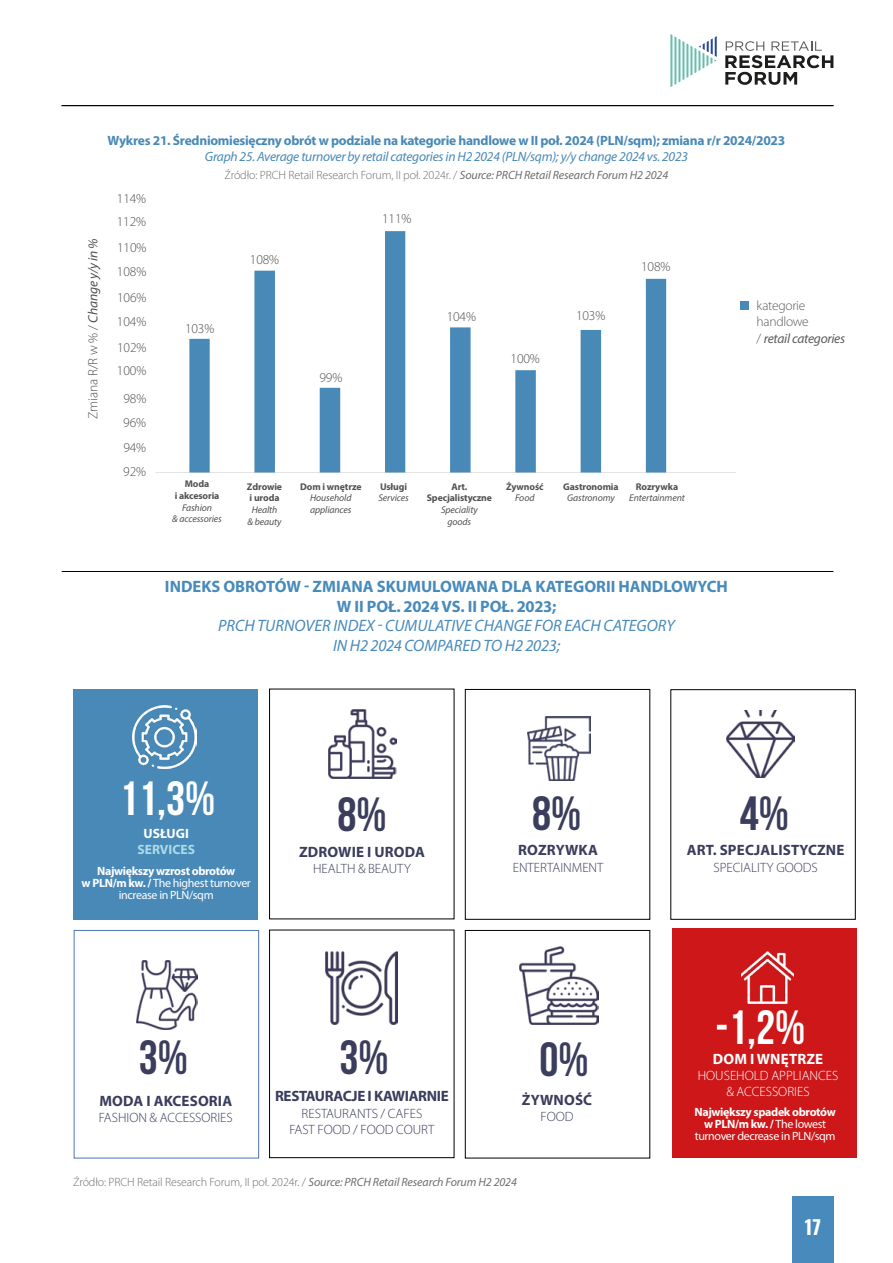
<style>
.page{position:relative;width:893px;height:1263px;background:#fff}
.page>*{position:absolute;margin:0;border:0;box-sizing:border-box;transform-origin:0 0}
.t1{font:700 48px "Bebas Neue";color:#3a3d5c}
.t2{font:700 48px "Bebas Neue";color:#fff}
.t3{font:700 19.5px "Oswald";color:#fff}
.t4{font:700 16.5px/19.8px "Myriad Pro";color:#478abb;text-align:center}
.t5{font:italic 16.5px/19.8px "Myriad Pro";color:#478abb;text-align:center}
.t6{font:700 15px "Myriad Pro";letter-spacing:.01em;color:#3a3d5c}
.t7{font:700 15px "Myriad Pro";letter-spacing:-.02em;color:#3a3d5c}
.t8{font:700 15px "Myriad Pro";letter-spacing:.01em;color:#fff}
.t9{font:300 13.5px/16.2px "Myriad Pro";color:#3a3d5c;text-align:center}
.t10{font:300 13.5px "Myriad Pro";letter-spacing:-.01em;color:#515150}
.t11{font:700 13.5px "Myriad Pro";letter-spacing:-.02em;color:#4889b7}
.t12{font:italic 13.5px "Myriad Pro";letter-spacing:-.02em;color:#4889b7}
.t13{font:300 13.5px/16.2px "Myriad Pro";letter-spacing:-.02em;color:#5d5c5b}
.t14{font:300 13.5px/16.2px "Myriad Pro";color:#fff;text-align:center}
.t15{font:700 13.5px "Myriad Pro";color:#abdbe8}
.t16{font:700 13.5px "Myriad Pro";color:#fff}
.t17{font:300 12px "Myriad Pro";letter-spacing:-.01em;color:#6e6e6e}
.t18{font:12px/12px "Myriad Pro";letter-spacing:-.03em;color:#fff;text-align:center}
.t19{font:italic 9.75px/11.7px "Myriad Pro";letter-spacing:-.01em;color:#515150;text-align:center}
.t20{font:700 9.75px/11.7px "Myriad Pro";letter-spacing:-.01em;color:#515150;text-align:center}
.s1{font-weight:400;font-style:italic}
.s2{font-weight:700}
</style>
<div class="page">
<div style="left:792px;top:1196px;width:41px;height:67px;background:#478abb"></div>
<svg style="left:725px;top:41px;width:108px;height:44px"></svg>
<svg style="left:670px;top:34px;width:47px;height:53px"></svg>
<hr style="left:62px;top:105px;width:771px;height:1px;background:#000">
<hr style="left:62px;top:571px;width:771px;height:1px;background:#000">
<hr style="left:155px;top:472px;width:581px;height:1px;background:#e3e3e3">
<div style="left:740px;top:302px;width:9px;height:8px;background:#4889b7"></div>
<div style="left:269px;top:930px;width:185px;height:228px;border:1px solid #000"></div>
<div style="left:74px;top:930px;width:185px;height:228px;border:1px solid #4e73b8"></div>
<div style="left:465px;top:689px;width:185px;height:230px;border:1px solid #000"></div>
<div style="left:465px;top:930px;width:185px;height:228px;border:1px solid #000"></div>
<div style="left:672px;top:928px;width:185px;height:230px;background:#cd1719"></div>
<img style="left:742px;top:951px;width:52px;height:52px">
<div style="left:73px;top:689px;width:185px;height:231px;background:#4889b7"></div>
<img style="left:326px;top:951px;width:72px;height:74px">
<img style="left:520px;top:946px;width:78px;height:78px">
<img style="left:137px;top:960px;width:60px;height:69px">
<img style="left:328px;top:709px;width:69px;height:70px">
<img style="left:133px;top:705px;width:63px;height:63px">
<img style="left:726px;top:710px;width:68px;height:68px">
<svg style="left:189px;top:231px;width:477px;height:241px"></svg>
<img style="left:527px;top:716px;width:64px;height:64px">
<p class="t11" style="left:108px;top:131px;width:679px">Wykres 21. Średniomiesięczny obrót w podziale na kategorie handlowe w II poł. 2024 (PLN/sqm); zmiana r/r 2024/2023</p>
<p class="t12" style="left:205px;top:148px;width:485px">Graph 25. Average turnover by retail categories in H2 2024 (PLN/sqm); y/y change 2024 vs. 2023</p>
<p class="t17" style="left:224px;top:168px;width:445px">Źródło: PRCH Retail Research Forum, II poł. 2024r. / <span class="s1">Source: PRCH Retail Research Forum H2 2024</span></p>
<p class="t10" style="left:85px;top:419px;width:182px;rotate:-90deg">Zmiana R/R w % / <span class="s1">Change y/y in %</span></p>
<p class="t10" style="left:117px;top:191px;width:31px">114%</p>
<p class="t10" style="left:117px;top:214px;width:31px">112%</p>
<p class="t10" style="left:117px;top:240px;width:31px">110%</p>
<p class="t10" style="left:117px;top:264px;width:31px">108%</p>
<p class="t10" style="left:117px;top:290px;width:31px">106%</p>
<p class="t10" style="left:117px;top:314px;width:31px">104%</p>
<p class="t10" style="left:117px;top:340px;width:31px">102%</p>
<p class="t10" style="left:117px;top:363px;width:31px">100%</p>
<p class="t10" style="left:123px;top:391px;width:24px">98%</p>
<p class="t10" style="left:123px;top:415px;width:24px">96%</p>
<p class="t10" style="left:123px;top:440px;width:24px">94%</p>
<p class="t10" style="left:123px;top:464px;width:24px">92%</p>
<p class="t10" style="left:185px;top:321px;width:31px">103%</p>
<p class="t10" style="left:250px;top:252px;width:31px">108%</p>
<p class="t10" style="left:319px;top:370px;width:24px">99%</p>
<p class="t10" style="left:382px;top:211px;width:31px">111%</p>
<p class="t10" style="left:447px;top:309px;width:31px">104%</p>
<p class="t10" style="left:511px;top:351px;width:31px">100%</p>
<p class="t10" style="left:576px;top:308px;width:31px">103%</p>
<p class="t10" style="left:641px;top:259px;width:31px">108%</p>
<p class="t20" style="left:175px;top:478px;width:46px">Moda<br>i akcesoria</p>
<p class="t19" style="left:172px;top:501px;width:51px">Fashion<br>&amp; accessories</p>
<p class="t20" style="left:247px;top:480px;width:37px;text-align:left">Zdrowie i uroda</p>
<p class="t19" style="left:248px;top:504px;width:36px">Health<br>&amp; beauty</p>
<p class="t20" style="left:300px;top:480px;width:63px">Dom i wnętrze</p>
<p class="t19" style="left:310px;top:492px;width:43px;text-align:left">Household appliances</p>
<p class="t20" style="left:380px;top:480px;width:29px">Usługi</p>
<p class="t19" style="left:378px;top:492px;width:32px">Services</p>
<p class="t20" style="left:427px;top:480px;width:67px">Art.<br>Specjalistyczne</p>
<p class="t19" style="left:441px;top:504px;width:38px">Speciality goods</p>
<p class="t20" style="left:506px;top:480px;width:39px">Żywność</p>
<p class="t19" style="left:515px;top:492px;width:21px">Food</p>
<p class="t20" style="left:563px;top:480px;width:57px">Gastronomia</p>
<p class="t19" style="left:567px;top:492px;width:49px">Gastronomy</p>
<p class="t20" style="left:636px;top:480px;width:44px">Rozrywka</p>
<p class="t19" style="left:629px;top:492px;width:57px">Entertainment</p>
<h3 class="t4" style="left:165px;top:576px;width:564px">INDEKS OBROTÓW - ZMIANA SKUMULOWANA DLA KATEGORII HANDLOWYCH<br>W II POŁ. 2024 VS. II POŁ. 2023;</h3>
<h3 class="t5" style="left:218px;top:616px;width:458px">PRCH TURNOVER INDEX - CUMULATIVE CHANGE FOR EACH CATEGORY<br>IN H2 2024 COMPARED TO H2 2023;</h3>
<p class="t13" style="left:757px;top:298px;width:90px">kategorie handlowe<br>/ <span class="s1">retail categories</span></p>
<h1 class="t2" style="left:119px;top:772px;width:98px">11,3%</h1>
<p class="t16" style="left:144px;top:824px;width:47px">USŁUGI</p>
<p class="t15" style="left:138px;top:841px;width:59px">SERVICES</p>
<p class="t18" style="left:82px;top:865px;width:171px"><span class="s2">Największy wzrost obrotów<br>w PLN/m kw. /</span> The highest turnover increase in PLN/sqm</p>
<h1 class="t1" style="left:337px;top:788px;width:51px">8%</h1>
<p class="t6" style="left:299px;top:842px;width:127px">ZDROWIE I URODA</p>
<p class="t9" style="left:313px;top:861px;width:99px">HEALTH &amp; BEAUTY</p>
<h1 class="t1" style="left:139px;top:1031px;width:51px">3%</h1>
<p class="t6" style="left:99px;top:1091px;width:134px">MODA I AKCESORIA</p>
<p class="t9" style="left:99px;top:1109px;width:135px">FASHION &amp; ACCESSORIES</p>
<h1 class="t1" style="left:339px;top:1031px;width:51px">3%</h1>
<p class="t7" style="left:275px;top:1086px;width:175px">RESTAURACJE I KAWIARNIE</p>
<p class="t9" style="left:289px;top:1105px;width:147px">RESTAURANTS / CAFES<br>FAST FOOD / FOOD COURT</p>
<h1 class="t1" style="left:532px;top:787px;width:51px">8%</h1>
<h1 class="t1" style="left:740px;top:787px;width:51px">4%</h1>
<p class="t6" style="left:518px;top:841px;width:81px">ROZRYWKA</p>
<p class="t9" style="left:513px;top:859px;width:92px">ENTERTAINMENT</p>
<h1 class="t1" style="left:539px;top:1033px;width:51px">0%</h1>
<p class="t6" style="left:522px;top:1090px;width:72px">ŻYWNOŚĆ</p>
<p class="t9" style="left:540px;top:1109px;width:35px">FOOD</p>
<p class="t6" style="left:687px;top:841px;width:159px">ART. SPECJALISTYCZNE</p>
<p class="t9" style="left:713px;top:859px;width:106px">SPECIALITY GOODS</p>
<h1 class="t2" style="left:715px;top:1001px;width:92px">-1,2%</h1>
<p class="t8" style="left:713px;top:1049px;width:112px">DOM I WNĘTRZE</p>
<p class="t14" style="left:698px;top:1067px;width:142px">HOUSEHOLD APPLIANCES &amp; ACCESSORIES</p>
<p class="t18" style="left:694px;top:1106px;width:143px"><span class="s2">Największy spadek obrotów w PLN/m kw. /</span> The lowest turnover decrease in PLN/sqm</p>
<p class="t17" style="left:73px;top:1175px;width:445px">Źródło: PRCH Retail Research Forum, II poł. 2024r. / <span class="s1">Source: PRCH Retail Research Forum H2 2024</span></p>
<h2 class="t3" style="left:805px;top:1217px;width:18px">17</h2>
</div>
